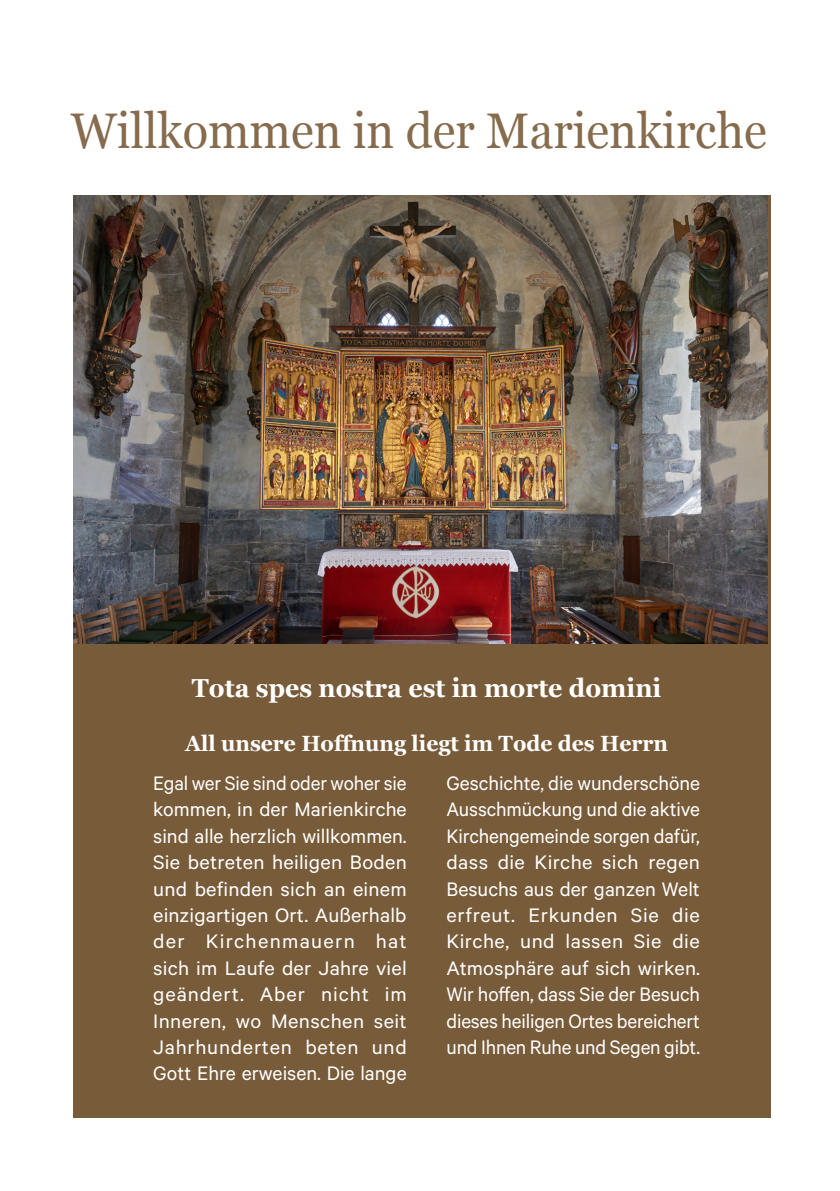
<style>
.page{position:relative;width:840px;height:1191px;background:#fff}
.page>*{position:absolute;margin:0;border:0;box-sizing:border-box;transform-origin:0 0}
.Overskrift{font:50px "Georgia";color:#866b4d;scale:.94 1}
.Overskrift_2{font:700 26px "Georgia";color:#fff;scale:.96 1}
.Introtekst{font:22px/26.4px "Calibre";color:#fff;text-align:justify}
.Overskrift_2-2{font:700 22px "Georgia";color:#fff;scale:.96 1}
</style>
<div class="page">
<div style="left:73px;top:196px;width:697px;height:922px;background:#785b39"></div>
<img style="left:73px;top:196px;width:694px;height:447px">
<p class="Overskrift" style="left:71px;top:95px;width:741px">Willkommen in der Marienkirche</p>
<p class="Overskrift_2" style="left:192px;top:669px;width:490px">Tota spes nostra est in morte domini</p>
<p class="Overskrift_2-2" style="left:185px;top:727px;width:504px">All unsere Hoffnung liegt im Tode des Herrn</p>
<p class="Introtekst" style="left:153px;top:769px;width:255px">Egal wer Sie sind oder woher sie kommen, in der Marienkirche sind alle herzlich willkommen.</p>
<p class="Introtekst" style="left:153px;top:849px;width:255px">Sie betreten heiligen Boden und befinden sich an einem einzigartigen Ort. Außerhalb der Kirchenmauern hat sich im Laufe der Jahre viel geändert. Aber nicht im Inneren, wo Menschen seit Jahrhunderten beten und Gott Ehre erweisen. Die lange</p>
<p class="Introtekst" style="left:446px;top:769px;width:255px">Geschichte, die wunderschöne Ausschmückung und die aktive Kirchengemeinde sorgen dafür, dass die Kirche sich regen Besuchs aus der ganzen Welt erfreut. Erkunden Sie die Kirche, und lassen Sie die Atmosphäre auf sich wirken.<br>Wir hoffen, dass Sie der Besuch dieses heiligen Ortes bereichert und Ihnen Ruhe und Segen gibt.</p>
</div>
